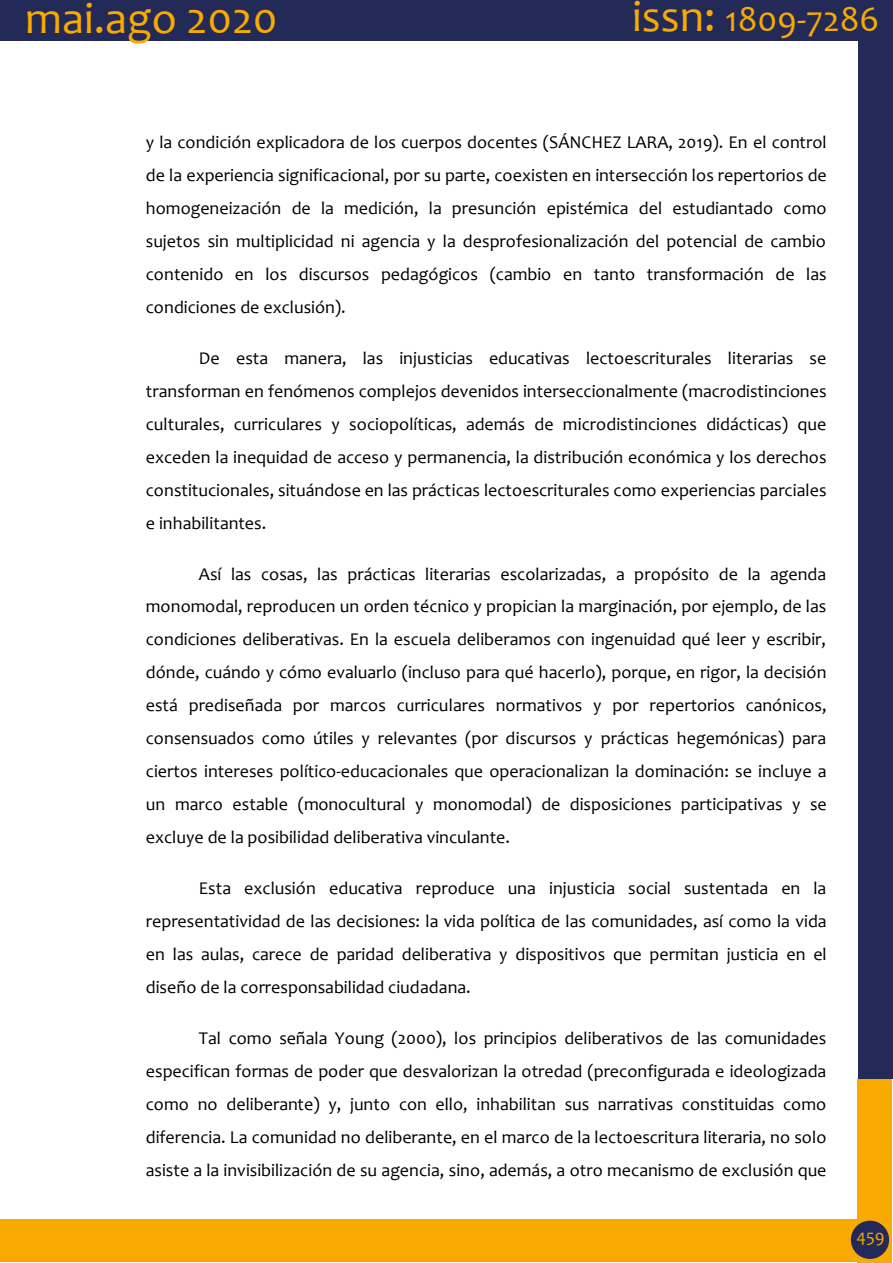
<style>
.page{position:relative;width:893px;height:1263px;background:#fff}
.page>*{position:absolute;margin:0;border:0;box-sizing:border-box;transform-origin:0 0}
.t1{font:45px "Candara";color:#f8aa00}
.t2{font:36px "Candara";color:#f8aa00}
.t3{font:18px/33px "Candara";color:#000;text-align:justify}
.t4{font:18px "Candara";color:#f8aa00}
.s1{font-size:45px}
</style>
<div class="page">
<div style="left:858px;top:0;width:34px;height:1079px;background:#232a57"></div>
<div style="left:0;top:0;width:890px;height:41px;background:#232a57"></div>
<div style="left:857px;top:1079px;width:34px;height:184px;background:#f8aa00"></div>
<div style="left:0;top:1219px;width:860px;height:43px;background:#f8aa00"></div>
<div style="left:851px;top:1221px;width:38px;height:38px;background:#232a57;border-radius:50%"></div>
<h1 class="t1" style="left:25px;top:-9px;width:254px">mai.ago 2020</h1>
<h2 class="t2" style="left:632px;top:-3px;width:249px"><span class="s1">issn:</span> 1809-7286</h2>
<p class="t3" style="left:146px;top:126px;width:682px">y la condición explicadora de los cuerpos docentes (SÁNCHEZ LARA, 2019). En el control de la experiencia significacional, por su parte, coexisten en intersección los repertorios de homogeneización de la medición, la presunción epistémica del estudiantado como sujetos sin multiplicidad ni agencia y la desprofesionalización del potencial de cambio contenido en los discursos pedagógicos (cambio en tanto transformación de las condiciones de exclusión).</p>
<p class="t3" style="left:146px;top:341px;width:682px;text-indent:53px">De esta manera, las injusticias educativas lectoescriturales literarias se transforman en fenómenos complejos devenidos interseccionalmente (macrodistinciones culturales, curriculares y sociopolíticas, además de microdistinciones didácticas) que exceden la inequidad de acceso y permanencia, la distribución económica y los derechos constitucionales, situándose en las prácticas lectoescriturales como experiencias parciales e inhabilitantes.</p>
<p class="t3" style="left:146px;top:557px;width:682px;text-indent:53px">Así las cosas, las prácticas literarias escolarizadas, a propósito de la agenda monomodal, reproducen un orden técnico y propician la marginación, por ejemplo, de las condiciones deliberativas. En la escuela deliberamos con ingenuidad qué leer y escribir, dónde, cuándo y cómo evaluarlo (incluso para qué hacerlo), porque, en rigor, la decisión está prediseñada por marcos curriculares normativos y por repertorios canónicos, consensuados como útiles y relevantes (por discursos y prácticas hegemónicas) para ciertos intereses político-educacionales que operacionalizan la dominación: se incluye a un marco estable (monocultural y monomodal) de disposiciones participativas y se excluye de la posibilidad deliberativa vinculante.</p>
<p class="t3" style="left:146px;top:872px;width:682px;text-indent:53px">Esta exclusión educativa reproduce una injusticia social sustentada en la representatividad de las decisiones: la vida política de las comunidades, así como la vida en las aulas, carece de paridad deliberativa y dispositivos que permitan justicia en el diseño de la corresponsabilidad ciudadana.</p>
<p class="t3" style="left:146px;top:1022px;width:682px;text-indent:53px">Tal como señala Young (2000), los principios deliberativos de las comunidades especifican formas de poder que desvalorizan la otredad (preconfigurada e ideologizada como no deliberante) y, junto con ello, inhabilitan sus narrativas constituidas como diferencia. La comunidad no deliberante, en el marco de la lectoescritura literaria, no solo asiste a la invisibilización de su agencia, sino, además, a otro mecanismo de exclusión que</p>
<p class="t4" style="left:856px;top:1224px;width:30px">459</p>
</div>
